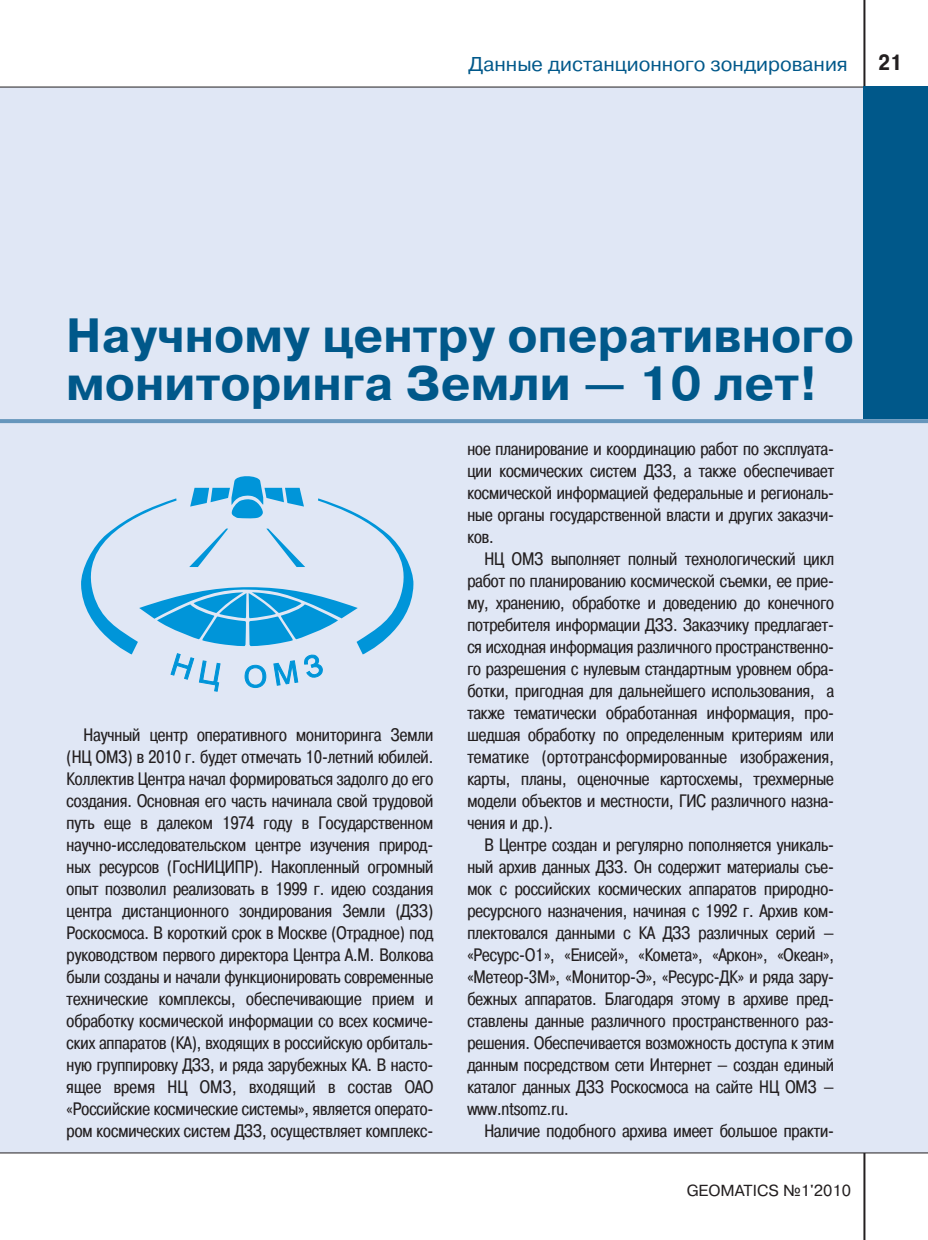
<style>
.page{position:relative;width:928px;height:1240px;background:#fff}
.page>*{position:absolute;margin:0;border:0;box-sizing:border-box;transform-origin:0 0}
.t1{font:700 48px/48px "Pragmatica C";color:#00588a}
.t2{font:700 22px "Pragmatica Cond C";color:#231f20}
.t3{font:20px "Pragmatica C";color:#00588a}
.t4{font:18px/22px "Pragmatica Cond C";color:#231f20;text-align:justify}
.t5{font:16px "Pragmatica C";color:#231f20}
</style>
<div class="page">
<hr style="left:863px;top:0;width:2px;height:1239px;background:#231f20">
<div style="left:0;top:87px;width:927px;height:1066px;background:#e0e7f5"></div>
<div style="left:863px;top:87px;width:64px;height:332px;background:#00588a"></div>
<svg style="left:0;top:419px;width:927px;height:4px;background:#6998bd"></svg>
<svg style="left:81px;top:476px;width:332px;height:215px;background:#b3d6ef"></svg>
<p class="t3" style="left:468px;top:56px;width:380px">Данные дистанционного зондирования</p>
<p class="t2" style="left:878px;top:54px;width:26px">21</p>
<p class="t1" style="left:66px;top:316px;width:789px">Научному центру оперативного мониторинга Земли — 10 лет!</p>
<p class="t4" style="left:67px;top:725px;width:368px;text-indent:17px">Научный центр оперативного мониторинга Земли (НЦ ОМЗ) в 2010 г. будет отмечать 10-летний юбилей.<br>Коллектив Центра начал формироваться задолго до его создания. Основная его часть начинала свой трудовой путь еще в далеком 1974 году в Государственном научно-исследовательском центре изучения природ&shy;ных ресурсов (ГосНИЦИПР). Накопленный огромный опыт позволил реализовать в 1999 г. идею создания центра дистанционного зондирования Земли (ДЗЗ)<br>Роскосмоса. В короткий срок в Москве (Отрадное) под руководством первого директора Центра А.М. Волкова были созданы и начали функционировать современные технические комплексы, обеспечивающие прием и обработку космической информации со всех космиче&shy;ских аппаратов (КА), входящих в российскую орбиталь&shy;ную группировку ДЗЗ, и ряда зарубежных КА. В насто&shy;ящее время НЦ ОМЗ, входящий в состав ОАО «Российские космические системы», является операто&shy;ром космических систем ДЗЗ, осуществляет комплекс-</p>
<p class="t4" style="left:467px;top:439px;width:368px">ное планирование и координацию работ по эксплуата-</p>
<p class="t4" style="left:467px;top:461px;width:368px">ции космических систем ДЗЗ, а также обеспечивает</p>
<p class="t4" style="left:467px;top:483px;width:368px">космической информацией федеральные и региональ-</p>
<p class="t4" style="left:467px;top:505px;width:368px">ные органы государственной власти и других заказчи-</p>
<p class="t4" style="left:467px;top:527px;width:28px">ков.</p>
<p class="t4" style="left:484px;top:549px;width:351px">НЦ ОМЗ выполняет полный технологический цикл</p>
<p class="t4" style="left:467px;top:571px;width:368px">работ по планированию космической съемки, ее прие-</p>
<p class="t4" style="left:467px;top:593px;width:368px">му, хранению, обработке и доведению до конечного</p>
<p class="t4" style="left:467px;top:615px;width:368px">потребителя информации ДЗЗ. Заказчику предлагает-</p>
<p class="t4" style="left:467px;top:637px;width:368px">ся исходная информация различного пространственно-</p>
<p class="t4" style="left:467px;top:659px;width:368px">го разрешения с нулевым стандартным уровнем обра-</p>
<p class="t4" style="left:467px;top:681px;width:368px">ботки, пригодная для дальнейшего использования, а</p>
<p class="t4" style="left:467px;top:703px;width:368px">также тематически обработанная информация, про-</p>
<p class="t4" style="left:467px;top:725px;width:368px">шедшая обработку по определенным критериям или</p>
<p class="t4" style="left:467px;top:747px;width:368px">тематике (ортотрансформированные изображения,</p>
<p class="t4" style="left:467px;top:769px;width:368px">карты, планы, оценочные картосхемы, трехмерные</p>
<p class="t4" style="left:467px;top:791px;width:368px">модели объектов и местности, ГИС различного назна-</p>
<p class="t4" style="left:467px;top:813px;width:87px">чения и др.).</p>
<p class="t4" style="left:484px;top:835px;width:351px">В Центре создан и регулярно пополняется уникаль-</p>
<p class="t4" style="left:467px;top:857px;width:368px">ный архив данных ДЗЗ. Он содержит материалы съе-</p>
<p class="t4" style="left:467px;top:879px;width:368px">мок с российских космических аппаратов природно-</p>
<p class="t4" style="left:467px;top:901px;width:368px">ресурсного назначения, начиная с 1992 г. Архив ком-</p>
<p class="t4" style="left:467px;top:923px;width:368px">плектовался данными с КА ДЗЗ различных серий —</p>
<p class="t4" style="left:467px;top:945px;width:368px">«Ресурс-О1», «Енисей», «Комета», «Аркон», «Океан»,</p>
<p class="t4" style="left:467px;top:967px;width:368px">«Метеор-3М», «Монитор-Э», «Ресурс-ДК» и ряда зару-</p>
<p class="t4" style="left:467px;top:989px;width:368px">бежных аппаратов. Благодаря этому в архиве пред-</p>
<p class="t4" style="left:467px;top:1011px;width:368px">ставлены данные различного пространственного раз-</p>
<p class="t4" style="left:467px;top:1033px;width:368px">решения. Обеспечивается возможность доступа к этим</p>
<p class="t4" style="left:467px;top:1055px;width:368px">данным посредством сети Интернет — создан единый</p>
<p class="t4" style="left:467px;top:1077px;width:368px">каталог данных ДЗЗ Роскосмоса на сайте НЦ ОМЗ —</p>
<p class="t4" style="left:467px;top:1099px;width:103px">www.ntsomz.ru.</p>
<p class="t4" style="left:484px;top:1121px;width:351px">Наличие подобного архива имеет большое практи-</p>
<p class="t5" style="left:686px;top:1184px;width:166px">GEOMATICS №1'2010</p>
</div>
